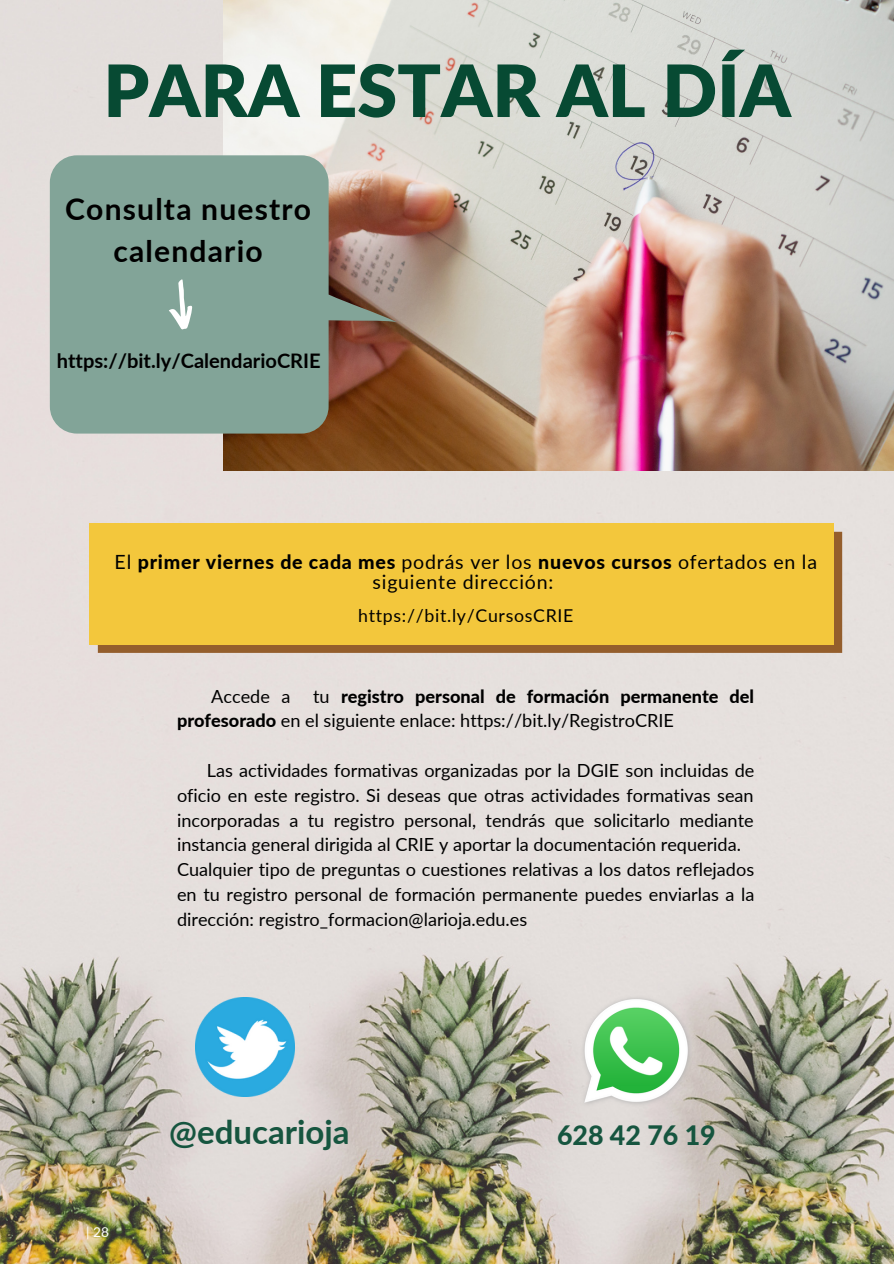
<style>
.page{position:relative;width:894px;height:1264px;background:#fff}
.page>*{position:absolute;margin:0;border:0;box-sizing:border-box;transform-origin:0 0}
.t1{font:900 72px "Lato";color:#074a33}
.t2{font:700 33px "Lato";color:#16553f}
.t3{font:700 30px/41.8px "Lato";letter-spacing:.04em;color:#000;text-align:center}
.t4{font:800 26.7px "Lato";color:#16553f}
.t5{font:700 20.1px "Lato";color:#000}
.t6{font:19.65px/19.4px "Lato";letter-spacing:.04em;color:#000;text-align:center}
.t7{font:18.15px/24.8px "Lato";color:#000}
.t8{font:800 18.15px/24.8px "Lato";color:#000}
.t9{font:17.7px "Lato";letter-spacing:.04em;color:#000}
.t10{font:13.65px "Lato";color:#fff}
.s1{font-weight:800}
.s2{font-weight:400}
</style>
<div class="page">
<img style="left:0;top:0;width:893px;height:1263px">
<img style="left:223px;top:0;width:670px;height:470px">
<svg style="left:50px;top:155px;width:347px;height:278px;background:#86998b"></svg>
<svg style="left:98px;top:532px;width:743px;height:121px;background:#9f6a2f"></svg>
<div style="left:89px;top:523px;width:744px;height:121px;background:#f3c73c"></div>
<svg style="left:169px;top:279px;width:23px;height:50px"></svg>
<img style="left:195px;top:997px;width:100px;height:99px">
<img style="left:575px;top:990px;width:122px;height:122px">
<h1 class="t1" style="left:103px;top:46px;width:688px">PARA ESTAR AL DÍA</h1>
<h3 class="t3" style="left:65px;top:188px;width:247px">Consulta nuestro calendario</h3>
<p class="t5" style="left:57px;top:348px;width:265px">https://bit.ly/CalendarioCRIE</p>
<p class="t6" style="left:115px;top:552px;width:703px">El <span class="s1">primer viernes de cada mes</span> podrás ver los <span class="s1">nuevos cursos</span> ofertados en la siguiente dirección:</p>
<p class="t9" style="left:358px;top:604px;width:217px">https://bit.ly/CursosCRIE</p>
<p class="t8" style="left:177px;top:683px;width:578px;text-indent:136px"><span class="s2">tu</span> registro personal de formación permanente del profesorado <span class="s2">en el siguiente enlace: https://bit.ly/RegistroCRIE</span></p>
<p class="t7" style="left:177px;top:757px;width:578px;text-indent:30px">Las actividades formativas organizadas por la DGIE son incluidas de oficio en este registro. Si deseas que otras actividades formativas sean incorporadas a tu registro personal, tendrás que solicitarlo mediante instancia general dirigida al CRIE y aportar la documentación requerida.<br>Cualquier tipo de preguntas o cuestiones relativas a los datos reflejados en tu registro personal de formación permanente puedes enviarlas a la dirección: registro_formacion@larioja.edu.es</p>
<p class="t7" style="left:211px;top:683px;width:81px">Accede a</p>
<p class="t10" style="left:86px;top:1223px;width:24px">| 28</p>
<h2 class="t2" style="left:169px;top:1111px;width:182px">@educarioja</h2>
<h3 class="t4" style="left:557px;top:1118px;width:160px">628 42 76 19</h3>
</div>
